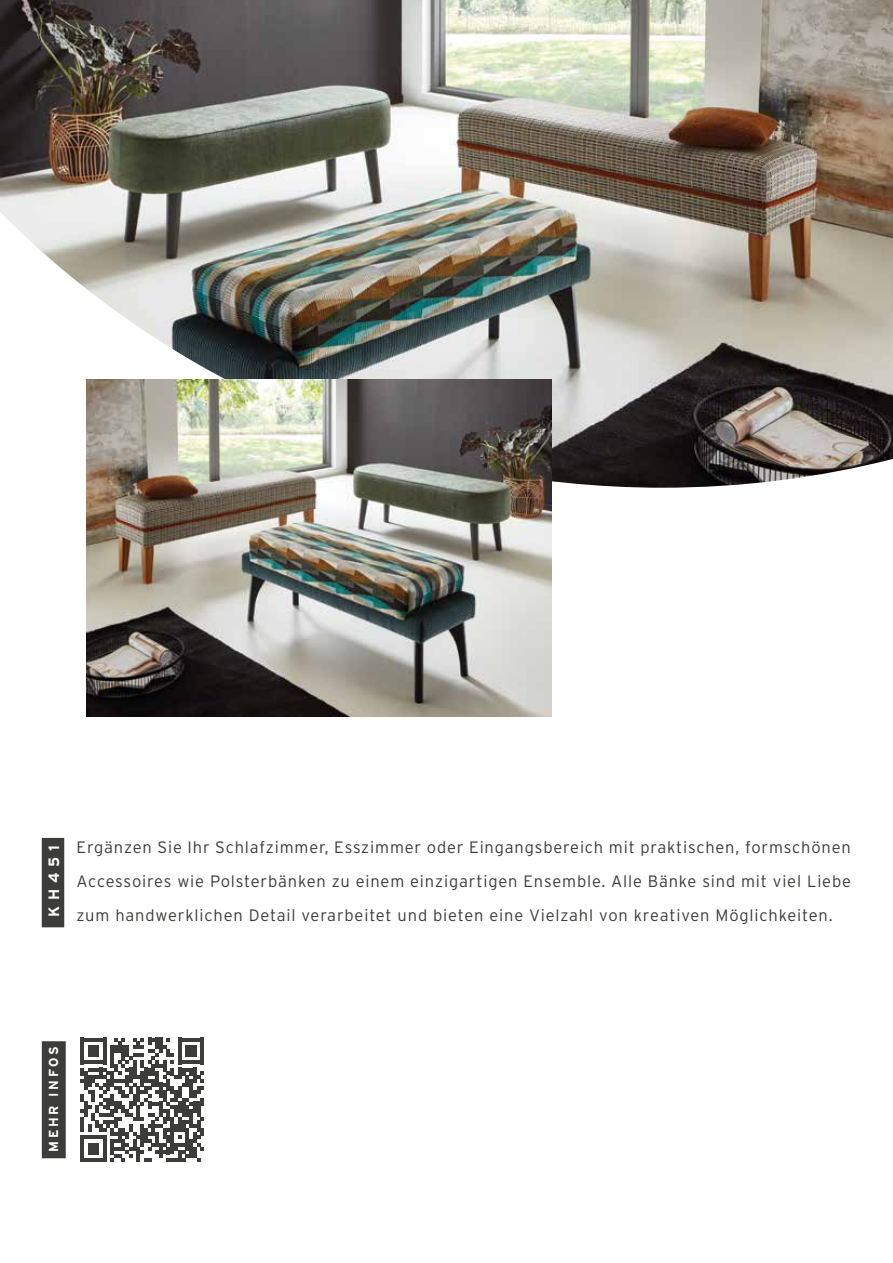
<style>
.page{position:relative;width:893px;height:1263px;background:#fff}
.page>*{position:absolute;margin:0;border:0;box-sizing:border-box;transform-origin:0 0}
.t1{font:300 16.5px/33.8px "Interstate";letter-spacing:.05em;color:#3c3c3b;text-align:justify}
.t2{font:700 15px "Interstate";letter-spacing:.395em;color:#fff}
.t3{font:700 13.05px "Interstate";letter-spacing:.2em;color:#fff}
</style>
<div class="page">
<img style="left:0;top:0;width:893px;height:488px">
<img style="left:86px;top:379px;width:465px;height:337px">
<svg style="left:80px;top:1038px;width:124px;height:124px"></svg>
<div style="left:42px;top:1041px;width:24px;height:117px;background:#3c3c3b"></div>
<div style="left:42px;top:838px;width:22px;height:89px;background:#3c3c3b"></div>
<p class="t2" style="left:45px;top:917px;width:73px;rotate:-90deg">KH451</p>
<p class="t1" style="left:77px;top:830px;width:776px">Ergänzen Sie Ihr Schlafzimmer, Esszimmer oder Eingangsbereich mit praktischen, formschönen Accessoires wie Polsterbänken zu einem einzigartigen Ensemble. Alle Bänke sind mit viel Liebe zum handwerklichen Detail verarbeitet und bieten eine Vielzahl von kreativen Möglichkeiten.</p>
<p class="t3" style="left:46px;top:1152px;width:107px;rotate:-90deg">MEHR INFOS</p>
</div>
